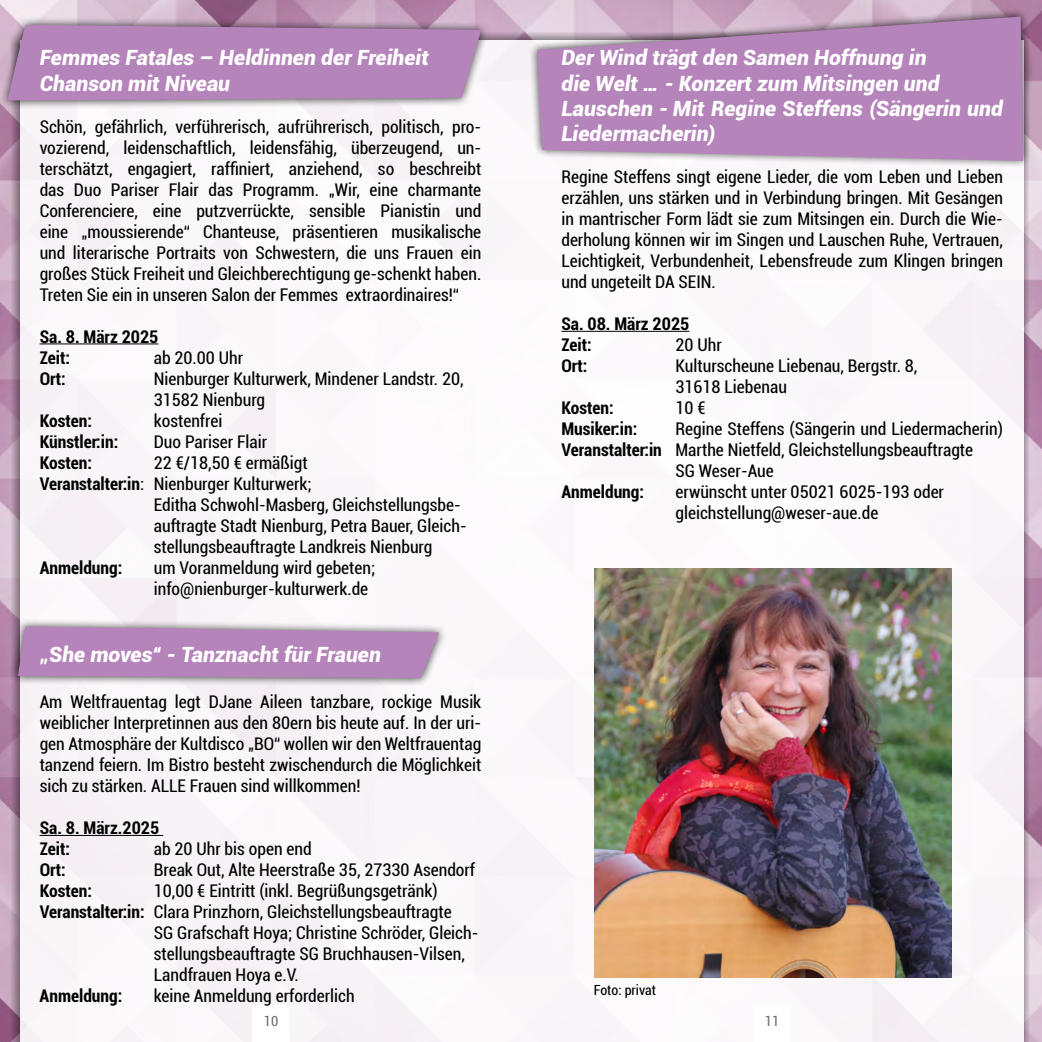
<style>
.page{position:relative;width:1042px;height:1042px;background:#fff}
.page>*{position:absolute;margin:0;border:0;box-sizing:border-box;transform-origin:0 0}
.t1{font:italic 900 21px/25.2px "Roboto";letter-spacing:.005em;color:#fff}
.t2{font:condensed 17.5px/21px "Roboto";color:#000}
.t3{font:700 condensed 17.5px/21px "Roboto";color:#000}
.t4{font:condensed 14px "Roboto";color:#000}
.t5{font:condensed 14px "Roboto";color:#706f6f}
.s1{font-weight:700}
</style>
<div class="page">
<img style="left:0;top:0;width:1042px;height:1042px">
<div style="left:20px;top:40px;width:1003px;height:1002px;background:#faf7fa"></div>
<div style="left:252px;top:1005px;width:38px;height:37px;background:#fff"></div>
<div style="left:753px;top:1005px;width:38px;height:37px;background:#fff"></div>
<div style="left:0;top:16px;width:489px;height:94px;background:#000;opacity:.75"></div>
<svg style="left:7px;top:25px;width:474px;height:75px;background:#b385b8"></svg>
<svg style="left:527px;top:4px;width:506px;height:166px"></svg>
<svg style="left:537px;top:17px;width:486px;height:144px;background:#b68bbb"></svg>
<hr style="left:561px;top:331px;width:128px;height:1px;background:#000">
<img style="left:594px;top:568px;width:358px;height:409px">
<div style="left:9px;top:618px;width:438px;height:69px;background:#000;opacity:.75"></div>
<svg style="left:18px;top:626px;width:421px;height:52px;background:#b489b9"></svg>
<hr style="left:40px;top:343px;width:118px;height:1px;background:#000">
<hr style="left:40px;top:835px;width:123px;height:1px;background:#000">
<p class="t1" style="left:40px;top:44px;width:391px">Femmes Fatales – Heldinnen der Freiheit<br>Chanson mit Niveau</p>
<p class="t2" style="left:40px;top:115px;width:443px;text-align:justify">Schön, gefährlich, verführerisch, aufrührerisch, politisch, pro&shy;vozierend, leidenschaftlich, leidensfähig, überzeugend, un&shy;terschätzt, engagiert, raffiniert, anziehend, so beschreibt das Duo Pariser Flair das Programm. „Wir, eine charmante Conferenciere, eine putzverrückte, sensible Pianistin und eine „moussierende“ Chanteuse, präsentieren musikalische und literarische Portraits von Schwestern, die uns Frauen ein großes Stück Freiheit und Gleichberechtigung ge-schenkt haben.<br>Treten Sie ein in unseren Salon der Femmes extraordinaires!“</p>
<p class="t3" style="left:40px;top:325px;width:120px">Sa. 8. März 2025<br>Zeit:</p>
<p class="t2" style="left:154px;top:346px;width:91px">ab 20.00 Uhr</p>
<p class="t3" style="left:40px;top:367px;width:28px">Ort:</p>
<p class="t2" style="left:154px;top:367px;width:311px">Nienburger Kulturwerk, Mindener Landstr. 20,<br>31582 Nienburg</p>
<p class="t3" style="left:40px;top:409px;width:54px">Kosten:</p>
<p class="t2" style="left:154px;top:409px;width:70px">kostenfrei</p>
<p class="t3" style="left:40px;top:430px;width:80px">Künstler:in:</p>
<p class="t2" style="left:154px;top:430px;width:115px">Duo Pariser Flair</p>
<p class="t3" style="left:40px;top:451px;width:54px">Kosten:</p>
<p class="t2" style="left:154px;top:451px;width:155px">22 €/18,50 € ermäßigt</p>
<p class="t2" style="left:40px;top:472px;width:273px"><span class="s1">Veranstalter:in</span>: Nienburger Kulturwerk;</p>
<p class="t2" style="left:154px;top:493px;width:308px">Editha Schwohl-Masberg, Gleichstellungsbe-</p>
<p class="t2" style="left:154px;top:514px;width:314px">auftragte Stadt Nienburg, Petra Bauer, Gleich-</p>
<p class="t2" style="left:154px;top:535px;width:280px">stellungsbeauftragte Landkreis Nienburg</p>
<p class="t3" style="left:40px;top:556px;width:84px">Anmeldung:</p>
<p class="t2" style="left:154px;top:556px;width:223px">um Voranmeldung wird gebeten; info@nienburger-kulturwerk.de</p>
<p class="t1" style="left:40px;top:641px;width:343px">„She moves“ - Tanznacht für Frauen</p>
<p class="t2" style="left:40px;top:691px;width:443px;text-align:justify">Am Weltfrauentag legt DJane Aileen tanzbare, rockige Musik weiblicher Interpretinnen aus den 80ern bis heute auf. In der uri&shy;gen Atmosphäre der Kultdisco „BO“ wollen wir den Weltfrauentag tanzend feiern. Im Bistro besteht zwischendurch die Möglichkeit sich zu stärken. ALLE Frauen sind willkommen!</p>
<p class="t3" style="left:40px;top:817px;width:121px">Sa. 8. März.2025<br>Zeit:</p>
<p class="t2" style="left:154px;top:838px;width:159px">ab 20 Uhr bis open end</p>
<p class="t1" style="left:561px;top:44px;width:443px">Der Wind trägt den Samen Hoffnung in<br>die Welt … - Konzert zum Mitsingen und Lauschen - Mit Regine Steffens (Sängerin und Liedermacherin)</p>
<p class="t2" style="left:561px;top:166px;width:443px;text-align:justify">Regine Steffens singt eigene Lieder, die vom Leben und Lieben erzählen, uns stärken und in Verbindung bringen. Mit Gesängen in mantrischer Form lädt sie zum Mitsingen ein. Durch die Wie&shy;derholung können wir im Singen und Lauschen Ruhe, Vertrauen, Leichtigkeit, Verbundenheit, Lebensfreude zum Klingen bringen und ungeteilt DA SEIN.</p>
<p class="t3" style="left:561px;top:313px;width:129px">Sa. 08. März 2025<br>Zeit:</p>
<p class="t2" style="left:675px;top:334px;width:48px">20 Uhr</p>
<p class="t3" style="left:561px;top:355px;width:28px">Ort:</p>
<p class="t2" style="left:675px;top:355px;width:243px">Kulturscheune Liebenau, Bergstr. 8,<br>31618 Liebenau</p>
<p class="t3" style="left:561px;top:397px;width:54px">Kosten:</p>
<p class="t2" style="left:675px;top:397px;width:32px">10 €</p>
<p class="t3" style="left:561px;top:418px;width:77px">Musiker:in:</p>
<p class="t2" style="left:675px;top:418px;width:329px">Regine Steffens (Sängerin und Liedermacherin)</p>
<p class="t2" style="left:561px;top:439px;width:413px"><span class="s1">Veranstalter:in</span> Marthe Nietfeld, Gleichstellungsbeauftragte</p>
<p class="t2" style="left:675px;top:460px;width:100px">SG Weser-Aue</p>
<p class="t3" style="left:561px;top:481px;width:84px">Anmeldung:</p>
<p class="t2" style="left:675px;top:481px;width:270px">erwünscht unter 05021 6025-193 oder gleichstellung@weser-aue.de</p>
<p class="t3" style="left:40px;top:859px;width:28px">Ort:</p>
<p class="t2" style="left:154px;top:859px;width:323px">Break Out, Alte Heerstraße 35, 27330 Asendorf</p>
<p class="t3" style="left:40px;top:880px;width:54px">Kosten:</p>
<p class="t2" style="left:154px;top:880px;width:285px">10,00 € Eintritt (inkl. Begrüßungsgetränk)</p>
<p class="t2" style="left:40px;top:901px;width:413px"><span class="s1">Veranstalter:in:</span> Clara Prinzhorn, Gleichstellungsbeauftragte</p>
<p class="t2" style="left:154px;top:922px;width:326px">SG Grafschaft Hoya; Christine Schröder, Gleich-</p>
<p class="t2" style="left:154px;top:943px;width:313px">stellungsbeauftragte SG Bruchhausen-Vilsen,</p>
<p class="t2" style="left:154px;top:964px;width:146px">Landfrauen Hoya e.V.</p>
<p class="t3" style="left:40px;top:985px;width:84px">Anmeldung:</p>
<p class="t2" style="left:154px;top:985px;width:202px">keine Anmeldung erforderlich</p>
<p class="t4" style="left:594px;top:980px;width:64px">Foto: privat</p>
<p class="t5" style="left:264px;top:1011px;width:16px">10</p>
<p class="t5" style="left:765px;top:1011px;width:16px">11</p>
</div>
